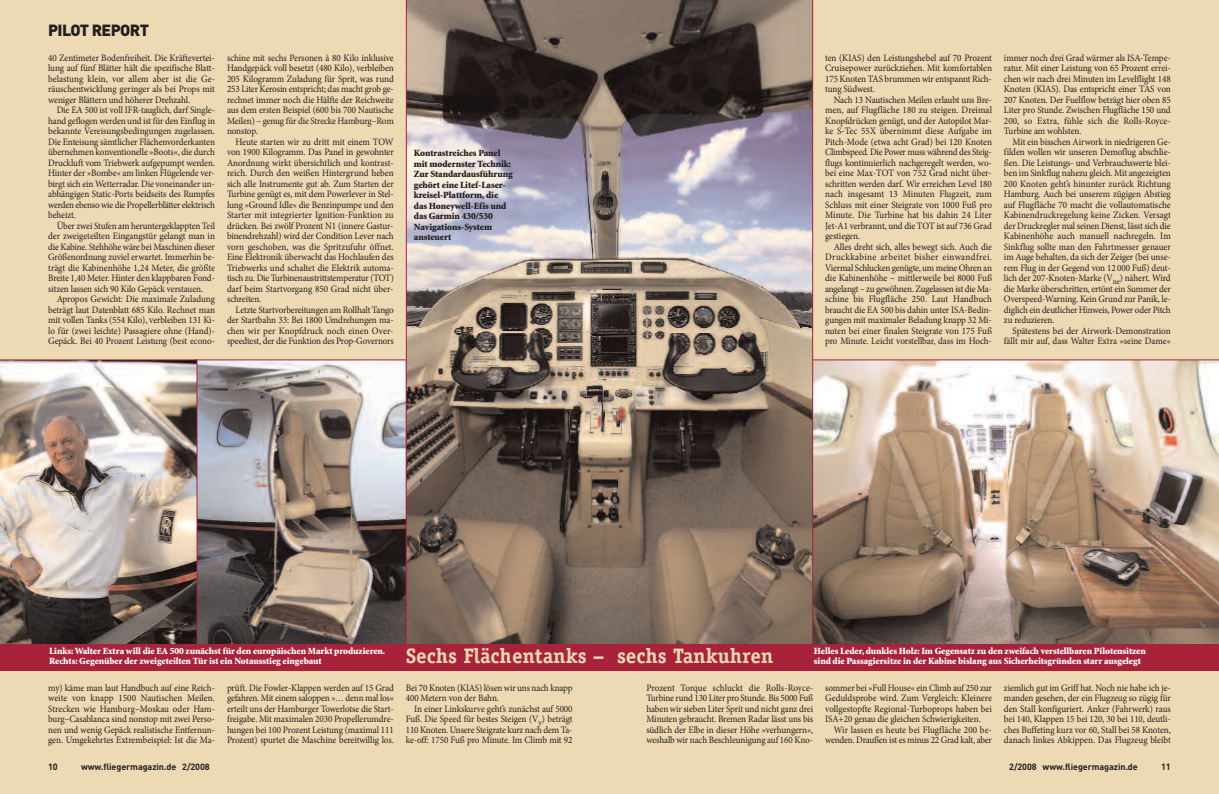
<style>
.page{position:relative;width:1219px;height:794px;background:#edd9b3}
.page>*{position:absolute;margin:0;border:0;box-sizing:border-box;transform-origin:0 0}
.t1{font:700 21px "Officina Serif Std";color:#edd9b3}
.t2{font:900 16px "DIN";letter-spacing:-.035em;color:#231f20}
.t3{font:9.8px/10.5px "Minion Pro";letter-spacing:-.01em;color:#231f20;text-align:justify;scale:.93 1}
.t4{font:900 9.5px/10.5px "Minion Std";letter-spacing:-.01em;color:#fff}
.t5{font:900 9.5px/10.5px "Minion Std";letter-spacing:-.01em;color:#231f20}
.t6{font:700 9px "DIN";letter-spacing:-.01em;color:#231f20}
</style>
<div class="page">
<img style="left:198px;top:361px;width:207px;height:283px">
<img style="left:0;top:359px;width:198px;height:285px">
<img style="left:813px;top:359px;width:406px;height:285px">
<svg style="left:406px;top:0;width:407px;height:644px;background:#857871"></svg>
<div style="left:0;top:644px;width:1219px;height:26px;background:#a7223a"></div>
<h2 class="t2" style="left:48px;top:21px;width:102px">PILOT REPORT</h2>
<p class="t3" style="left:48px;top:53px;width:181px">40 Zentimeter Bodenfreiheit. Die Kräftevertei&shy;lung auf fünf Blätter hält die spezifische Blatt&shy;belastung klein, vor allem aber ist die Ge&shy;räuschentwicklung geringer als bei Props mit weniger Blättern und höherer Drehzahl.</p>
<p class="t3" style="left:48px;top:106px;width:181px;text-indent:9px">Die EA 500 ist voll IFR-tauglich, darf Single&shy;hand geflogen werden und ist für den Einflug in bekannte Vereisungsbedingungen zugelassen.<br>Die Enteisung sämtlicher Flächenvorderkanten übernehmen konventionelle »Boots«, die durch Druckluft vom Triebwerk aufgepumpt werden.<br>Hinter der »Bombe« am linken Flügelende ver&shy;birgt sich ein Wetterradar. Die voneinander un&shy;abhängigen Static-Ports beidseits des Rumpfes werden ebenso wie die Propellerblätter elektrisch beheizt.</p>
<p class="t3" style="left:48px;top:221px;width:181px;text-indent:9px">Über zwei Stufen am heruntergeklappten Teil der zweigeteilten Eingangstür gelangt man in die Kabine. Stehhöhe wäre bei Maschinen dieser Größenordnung zuviel erwartet. Immerhin be&shy;trägt die Kabinenhöhe 1,24 Meter, die größte Breite 1,40 Meter. Hinter den klappbaren Fond&shy;sitzen lassen sich 90 Kilo Gepäck verstauen.</p>
<p class="t3" style="left:48px;top:295px;width:181px;text-indent:9px">Apropos Gewicht: Die maximale Zuladung beträgt laut Datenblatt 685 Kilo. Rechnet man mit vollen Tanks (554 Kilo), verbleiben 131 Ki&shy;lo für (zwei leichte) Passagiere ohne (Hand)- Gepäck. Bei 40 Prozent Leistung (best econo-</p>
<p class="t3" style="left:227px;top:53px;width:181px">schine mit sechs Personen à 80 Kilo inklusive Handgepäck voll besetzt (480 Kilo), verbleiben 205 Kilogramm Zuladung für Sprit, was rund 253 Liter Kerosin entspricht; das macht grob ge&shy;rechnet immer noch die Hälfte der Reichweite aus dem ersten Beispiel (600 bis 700 Nautische Meilen) – genug für die Strecke Hamburg–Rom nonstop.</p>
<p class="t3" style="left:227px;top:137px;width:181px;text-indent:9px">Heute starten wir zu dritt mit einem TOW von 1900 Kilogramm. Das Panel in gewohnter Anordnung wirkt übersichtlich und kontrast&shy;reich. Durch den weißen Hintergrund heben sich alle Instrumente gut ab. Zum Starten der Turbine genügt es, mit dem Powerlever in Stel&shy;lung »Ground Idle« die Benzinpumpe und den Starter mit integrierter Ignition-Funktion zu drücken. Bei zwölf Prozent N1 (innere Gastur&shy;binendrehzahl) wird der Condition Lever nach vorn geschoben, was die Spritzufuhr öffnet.<br>Eine Elektronik überwacht das Hochlaufen des Triebwerks und schaltet die Elektrik automa&shy;tisch zu. Die Turbinenaustrittstemperatur (TOT) darf beim Startvorgang 850 Grad nicht über&shy;schreiten.</p>
<p class="t3" style="left:227px;top:305px;width:181px;text-indent:9px">Letzte Startvorbereitungen am Rollhalt Tango der Startbahn 33: Bei 1800 Umdrehungen ma&shy;chen wir per Knopfdruck noch einen Over&shy;speedtest, der die Funktion des Prop-Governors</p>
<p class="t5" style="left:414px;top:149px;width:100px">Kontrastreiches Panel mit modernster Technik:<br>Zur Standardausführung gehört eine Litef-Laser&shy;kreisel-Plattform, die das Honeywell-Efis und das Garmin 430/530<br>Navigations-System ansteuert</p>
<p class="t3" style="left:825px;top:53px;width:181px">ten (KIAS) den Leistungshebel auf 70 Prozent Cruisepower zurückziehen. Mit komfortablen 175 Knoten TAS brummen wir entspannt Rich&shy;tung Südwest.</p>
<p class="t3" style="left:825px;top:95px;width:181px;text-indent:9px">Nach 13 Nautischen Meilen erlaubt uns Bre&shy;men, auf Flugfläche 180 zu steigen. Dreimal Knopfdrücken genügt, und der Autopilot Mar&shy;ke S-Tec 55X übernimmt diese Aufgabe im Pitch-Mode (etwa acht Grad) bei 120 Knoten Climbspeed. Die Power muss während des Steig&shy;flugs kontinuierlich nachgeregelt werden, wo&shy;bei eine Max-TOT von 752 Grad nicht über&shy;schritten werden darf. Wir erreichen Level 180 nach insgesamt 13 Minuten Flugzeit, zum Schluss mit einer Steigrate von 1000 Fuß pro Minute. Die Turbine hat bis dahin 24 Liter Jet-A1 verbrannt, und die TOT ist auf 736 Grad gestiegen.</p>
<p class="t3" style="left:825px;top:242px;width:181px;text-indent:9px">Alles dreht sich, alles bewegt sich. Auch die Druckkabine arbeitet bisher einwandfrei.<br>Viermal Schlucken genügte, um meine Ohren an die Kabinenhöhe – mittlerweile bei 8000 Fuß angelangt – zu gewöhnen. Zugelassen ist die Ma&shy;schine bis Flugfläche 250. Laut Handbuch braucht die EA 500 bis dahin unter ISA-Bedin&shy;gungen mit maximaler Beladung knapp 32 Mi&shy;nuten bei einer finalen Steigrate von 175 Fuß pro Minute. Leicht vorstellbar, dass im Hoch-</p>
<p class="t3" style="left:1004px;top:53px;width:181px">immer noch drei Grad wärmer als ISA-Tempe&shy;ratur. Mit einer Leistung von 65 Prozent errei&shy;chen wir nach drei Minuten im Levelflight 148<br>Knoten (KIAS). Das entspricht einer TAS von 207 Knoten. Der Fuelflow beträgt hier oben 85<br>Liter pro Stunde. Zwischen Flugfläche 150 und 200, so Extra, fühle sich die Rolls-Royce-Turbine am wohlsten.</p>
<p class="t3" style="left:1004px;top:137px;width:181px;text-indent:9px">Mit ein bisschen Airwork in niedrigeren Ge&shy;filden wollen wir unseren Demoflug abschlie&shy;ßen. Die Leistungs- und Verbrauchswerte blei&shy;ben im Sinkflug nahezu gleich. Mit angezeigten 200 Knoten geht’s hinunter zurück Richtung Hamburg. Auch bei unserem zügigen Abstieg auf Flugfläche 70 macht die vollautomatische Kabinendruckregelung keine Zicken. Versagt der Druckregler mal seinen Dienst, lässt sich die Kabinenhöhe auch manuell nachregeln. Im Sinkflug sollte man den Fahrtmesser genauer im Auge behalten, da sich der Zeiger (bei unse&shy;rem Flug in der Gegend von 12 000 Fuß) deut&shy;lich der 207-Knoten-Marke (V<sub>ne</sub>) nähert. Wird die Marke überschritten, ertönt ein Summer der Overspeed-Warning. Kein Grund zur Panik, le&shy;diglich ein deutlicher Hinweis, Power oder Pitch zu reduzieren.</p>
<p class="t3" style="left:1004px;top:326px;width:181px;text-align:right">Spätestens bei der Airwork-Demonstration fällt mir auf, dass Walter Extra »seine Dame«</p>
<p class="t4" style="left:49px;top:646px;width:338px">Links: Walter Extra will die EA 500 zunächst für den europäischen Markt produzieren.<br>Rechts: Gegenüber der zweigeteilten Tür ist ein Notausstieg eingebaut</p>
<p class="t4" style="left:814px;top:646px;width:333px">Helles Leder, dunkles Holz: Im Gegensatz zu den zweifach verstellbaren Pilotensitzen</p>
<h1 class="t1" style="left:406px;top:648px;width:369px">Sechs Flächentanks – sechs Tankuhren</h1>
<p class="t4" style="left:814px;top:656px;width:328px">sind die Passagiersitze in der Kabine bislang aus Sicherheitsgründen starr ausgelegt</p>
<p class="t3" style="left:48px;top:683px;width:181px">my) käme man laut Handbuch auf eine Reich&shy;weite von knapp 1500 Nautischen Meilen.<br>Strecken wie Hamburg–Moskau oder Ham&shy;burg–Casablanca sind nonstop mit zwei Perso&shy;nen und wenig Gepäck realistische Entfernun&shy;gen. Umgekehrtes Extrembeispiel: Ist die Ma-</p>
<p class="t6" style="left:48px;top:761px;width:11px">10</p>
<p class="t6" style="left:81px;top:761px;width:130px">www.fliegermagazin.de 2/2008</p>
<p class="t3" style="left:227px;top:683px;width:181px">prüft. Die Fowler-Klappen werden auf 15 Grad gefahren. Mit einem saloppen »… denn mal los« erteilt uns der Hamburger Towerlotse die Start&shy;freigabe. Mit maximalen 2030 Propellerumdre&shy;hungen bei 100 Prozent Leistung (maximal 111<br>Prozent) spurtet die Maschine bereitwillig los.</p>
<p class="t3" style="left:406px;top:683px;width:181px">Bei 70 Knoten (KIAS) lösen wir uns nach knapp<br>400 Metern von der Bahn.</p>
<p class="t3" style="left:406px;top:704px;width:181px;text-indent:9px">In einer Linkskurve geht’s zunächst auf 5000<br>Fuß. Die Speed für bestes Steigen (V<sub>y</sub>) beträgt 110 Knoten. Unsere Steigrate kurz nach dem Ta&shy;ke-off: 1750 Fuß pro Minute. Im Climb mit 92</p>
<p class="t3" style="left:646px;top:683px;width:181px">Prozent Torque schluckt die Rolls-Royce-Turbine rund 130 Liter pro Stunde. Bis 5000 Fuß haben wir sieben Liter Sprit und nicht ganz drei Minuten gebraucht. Bremen Radar lässt uns bis südlich der Elbe in dieser Höhe »verhungern«, weshalb wir nach Beschleunigung auf 160 Kno-</p>
<p class="t3" style="left:825px;top:683px;width:181px">sommer bei »Full House« ein Climb auf 250 zur Geduldsprobe wird. Zum Vergleich: Kleinere vollgestopfte Regional-Turboprops haben bei ISA+20 genau die gleichen Schwierigkeiten.</p>
<p class="t3" style="left:825px;top:725px;width:181px;text-align:right">Wir lassen es heute bei Flugfläche 200 be&shy;wenden. Draußen ist es minus 22 Grad kalt, aber</p>
<p class="t3" style="left:1004px;top:683px;width:181px">ziemlich gut im Griff hat. Noch nie habe ich je&shy;manden gesehen, der ein Flugzeug so zügig für den Stall konfiguriert. Anker (Fahrwerk) raus bei 140, Klappen 15 bei 120, 30 bei 110, deutli&shy;ches Buffeting kurz vor 60, Stall bei 58 Knoten, danach linkes Abkippen. Das Flugzeug bleibt</p>
<p class="t6" style="left:1009px;top:761px;width:130px">2/2008 www.fliegermagazin.de</p>
<p class="t6" style="left:1161px;top:761px;width:11px">11</p>
</div>
